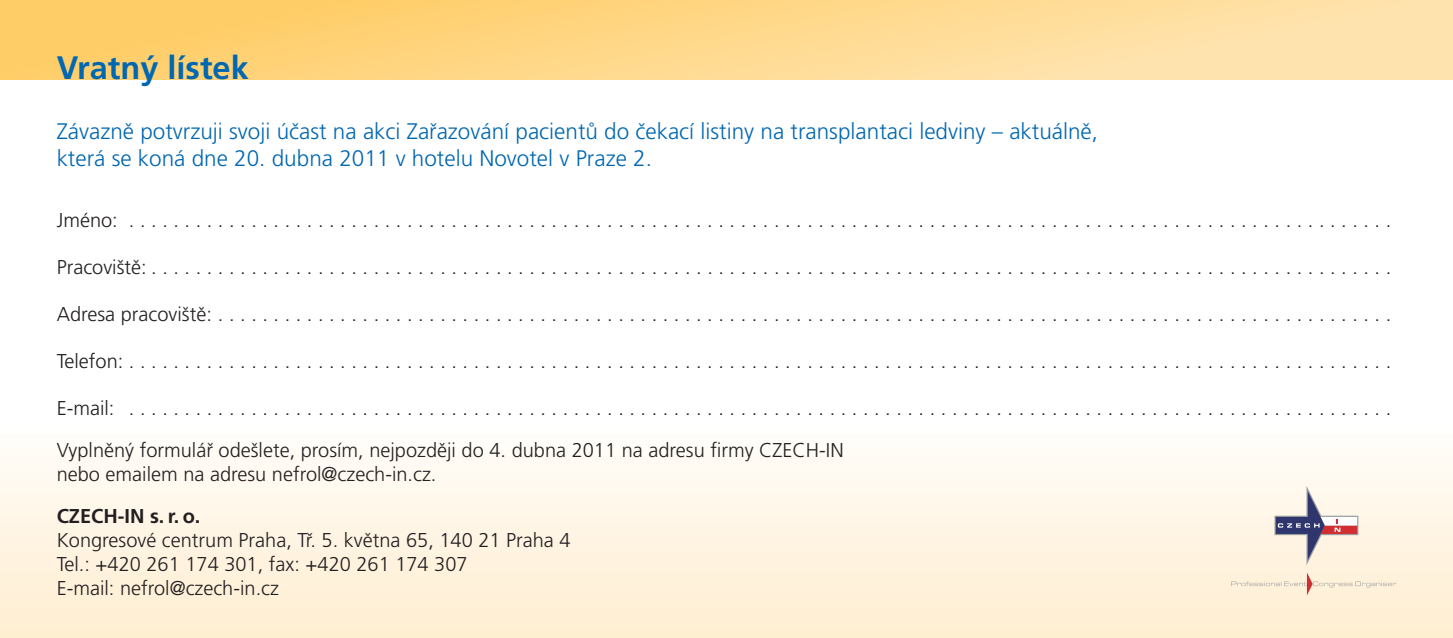
<style>
.page{position:relative;width:1453px;height:638px;background:#fff}
.page>*{position:absolute;margin:0;border:0;box-sizing:border-box;transform-origin:0 0}
.t1{font:700 32.5px "Frutiger CE";color:#0067b1}
.t2{font:300 22.5px/27px "Frutiger CE";color:#0067b1}
.t3{font:300 20px/24px "Frutiger CE";color:#231f20}
.t4{font:700 20px "Frutiger CE";color:#231f20}
</style>
<div class="page">
<div style="left:0;top:0;width:1453px;height:79px;background:linear-gradient(to right,#ffcc62,#ffe6b6)"></div>
<div style="left:0;top:425px;width:1453px;height:213px;background:linear-gradient(to bottom,#fffefb,#ffeed0)"></div>
<svg style="left:1231px;top:572px;width:165px;height:23px;background:#f9ead5"></svg>
<svg style="left:1274px;top:486px;width:84px;height:79px;background:#d6cac9"></svg>
<h1 class="t1" style="left:57px;top:52px;width:194px">Vratný lístek</h1>
<p class="t2" style="left:57px;top:119px;width:1043px">Závazně potvrzuji svoji účast na akci Zařazování pacientů do čekací listiny na transplantaci ledviny – aktuálně, která se koná dne 20. dubna 2011 v hotelu Novotel v Praze 2.</p>
<p class="t3" style="left:57px;top:209px;width:1336px">Jméno: . . . . . . . . . . . . . . . . . . . . . . . . . . . . . . . . . . . . . . . . . . . . . . . . . . . . . . . . . . . . . . . . . . . . . . . . . . . . . . . . . . . . . . . . . . . . . . . . . . . . . . . . . . . . . . . . . .</p>
<p class="t3" style="left:57px;top:256px;width:1336px">Pracoviště: . . . . . . . . . . . . . . . . . . . . . . . . . . . . . . . . . . . . . . . . . . . . . . . . . . . . . . . . . . . . . . . . . . . . . . . . . . . . . . . . . . . . . . . . . . . . . . . . . . . . . . . . . . . . . . . .</p>
<p class="t3" style="left:57px;top:303px;width:1336px">Adresa pracoviště: . . . . . . . . . . . . . . . . . . . . . . . . . . . . . . . . . . . . . . . . . . . . . . . . . . . . . . . . . . . . . . . . . . . . . . . . . . . . . . . . . . . . . . . . . . . . . . . . . . . . . . . . . .</p>
<p class="t3" style="left:57px;top:350px;width:1336px">Telefon: . . . . . . . . . . . . . . . . . . . . . . . . . . . . . . . . . . . . . . . . . . . . . . . . . . . . . . . . . . . . . . . . . . . . . . . . . . . . . . . . . . . . . . . . . . . . . . . . . . . . . . . . . . . . . . . . . .</p>
<p class="t3" style="left:57px;top:397px;width:1336px">E-mail: . . . . . . . . . . . . . . . . . . . . . . . . . . . . . . . . . . . . . . . . . . . . . . . . . . . . . . . . . . . . . . . . . . . . . . . . . . . . . . . . . . . . . . . . . . . . . . . . . . . . . . . . . . . . . . . . . .</p>
<p class="t3" style="left:57px;top:439px;width:788px">Vyplněný formulář odešlete, prosím, nejpozději do 4. dubna 2011 na adresu firmy CZECH-IN nebo emailem na adresu nefrol@czech-in.cz.</p>
<p class="t4" style="left:57px;top:507px;width:145px">CZECH-IN s. r. o.</p>
<p class="t3" style="left:57px;top:529px;width:515px">Kongresové centrum Praha, Tř. 5. května 65, 140 21 Praha 4<br>Tel.: +420 261 174 301, fax: +420 261 174 307<br>E-mail: nefrol@czech-in.cz</p>
</div>
